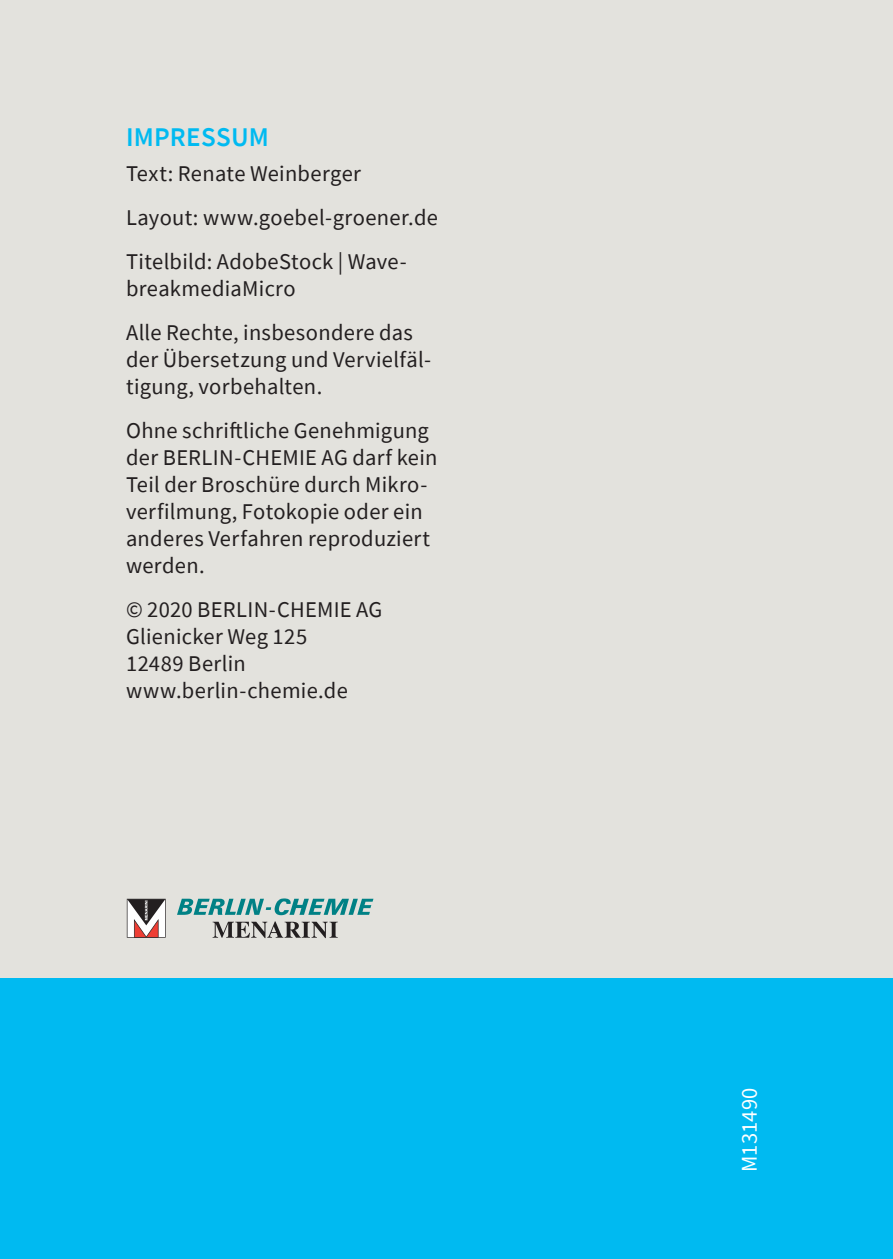
<style>
.page{position:relative;width:893px;height:1259px;background:#e3e2dd}
.page>*{position:absolute;margin:0;border:0;box-sizing:border-box;transform-origin:0 0}
.t1{font:600 27px "Source Sans Pro";letter-spacing:.005em;color:#00baf1}
.t2{font:22.5px/27px "Source Sans Pro";letter-spacing:.015em;color:#231f20}
.t3{font:22.5px "Source Sans Pro";letter-spacing:.005em;color:#fff}
</style>
<div class="page">
<div style="left:0;top:978px;width:893px;height:281px;background:#00baf1"></div>
<svg style="left:177px;top:898px;width:196px;height:17px"></svg>
<svg style="left:213px;top:921px;width:125px;height:17px"></svg>
<svg style="left:127px;top:898px;width:39px;height:39px;background:#a99392"></svg>
<p class="t1" style="left:126px;top:119px;width:145px">IMPRESSUM</p>
<p class="t2" style="left:126px;top:152px;width:313px;line-height:44.1px">Text: Renate Weinberger<br>Layout: www.goebel-groener.de<br>Titelbild: AdobeStock | Wave-</p>
<p class="t2" style="left:126px;top:267px;width:288px;line-height:44.1px">breakmediaMicro<br>Alle Rechte, insbesondere das</p>
<p class="t2" style="left:126px;top:346px;width:307px">der Übersetzung und Vervielfäl&shy;tigung, vorbehalten.</p>
<p class="t2" style="left:126px;top:417px;width:313px">Ohne schriftliche Genehmigung der BERLIN-CHEMIE AG darf kein<br>Teil der Broschüre durch Mikro&shy;verfilmung, Fotokopie oder ein anderes Verfahren reproduziert werden.</p>
<p class="t2" style="left:126px;top:596px;width:258px">© 2020 BERLIN-CHEMIE AG<br>Glienicker Weg 125<br>12489 Berlin www.berlin-chemie.de</p>
<p class="t3" style="left:735px;top:1172px;width:86px;rotate:-90deg">M131490</p>
</div>
